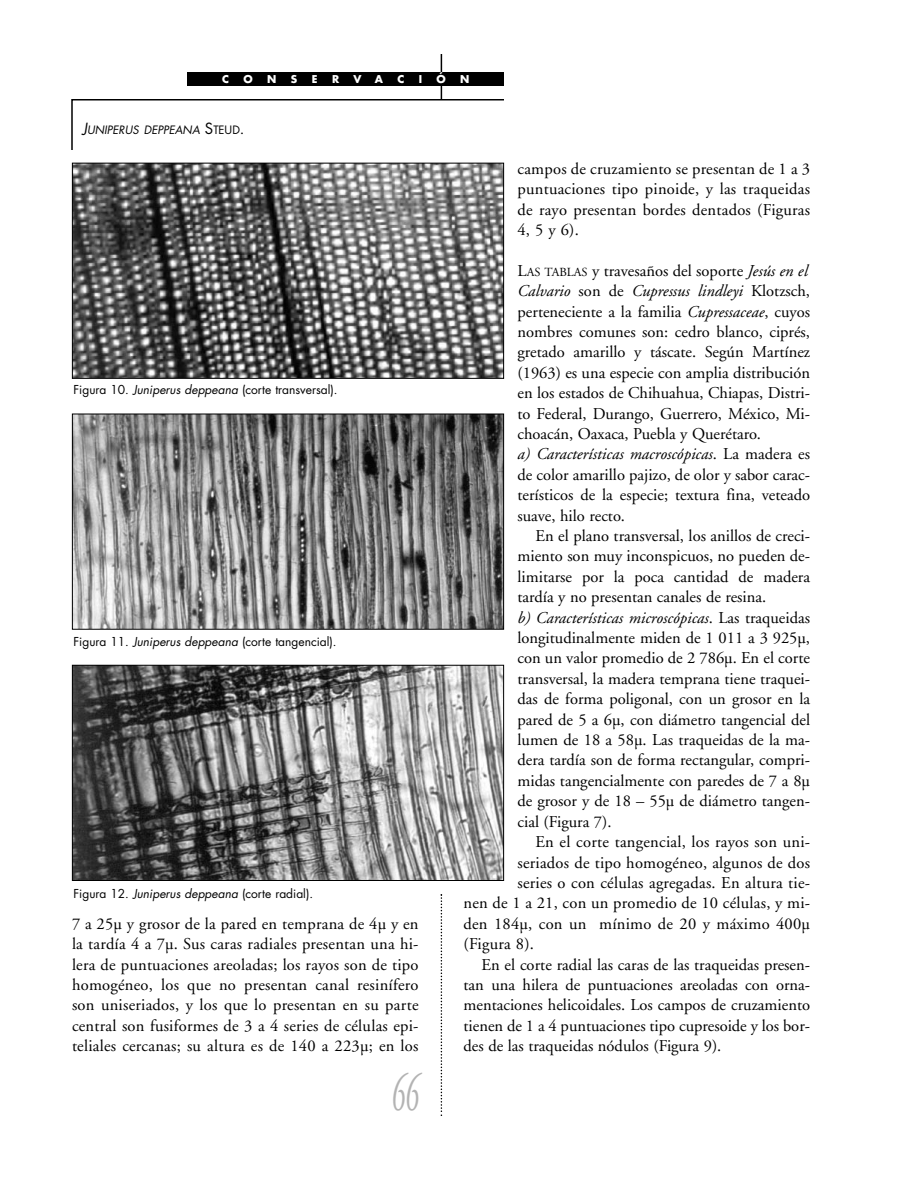
<style>
.page{position:relative;width:918px;height:1188px;background:#fff}
.page>*{position:absolute;margin:0;border:0;box-sizing:border-box;transform-origin:0 0}
.t1{font:italic 54px "Adobe Garamond";color:#b3b3b3;scale:.5 1}
.t2{font:16.5px/20.4px "Adobe Garamond";color:#000;text-align:justify}
.t3{font:12px "Futura";color:#000}
.t4{font:italic 11.25px "Futura";color:#000}
.t5{font:700 10.5px "Futura";color:#fff}
.s1{font-size:15px}
.s2{font-style:normal;font-size:15px}
.s3{font-style:normal}
.s4{font-style:italic}
.s5{font-size:12.3px}
</style>
<div class="page">
<hr style="left:441px;top:54px;width:1px;height:45px;background:#000">
<svg style="left:441px;top:894px;width:1px;height:222px"></svg>
<div style="left:188px;top:72px;width:316px;height:14px;background:#000"></div>
<img style="left:74px;top:165px;width:428px;height:212px">
<div style="left:72px;top:163px;width:432px;height:216px;border:1px solid #000"></div>
<img style="left:74px;top:416px;width:428px;height:212px">
<div style="left:72px;top:414px;width:432px;height:216px;border:1px solid #000"></div>
<img style="left:74px;top:667px;width:428px;height:212px">
<div style="left:72px;top:665px;width:432px;height:216px;border:1px solid #000"></div>
<hr style="left:72px;top:99px;width:432px;height:1px;background:#000">
<hr style="left:71px;top:99px;width:2px;height:51px;background:#000">
<p class="t5" style="left:222px;top:74px;width:8px">C</p>
<p class="t5" style="left:244px;top:74px;width:11px">O</p>
<p class="t5" style="left:267px;top:74px;width:11px">N</p>
<p class="t5" style="left:291px;top:74px;width:8px">S</p>
<p class="t5" style="left:312px;top:74px;width:7px">E</p>
<p class="t5" style="left:332px;top:74px;width:9px">R</p>
<p class="t5" style="left:353px;top:74px;width:9px">V</p>
<p class="t5" style="left:375px;top:74px;width:10px">A</p>
<p class="t5" style="left:397px;top:74px;width:8px">C</p>
<p class="t5" style="left:419px;top:74px;width:5px">I</p>
<p class="t5" style="left:437px;top:74px;width:11px">Ó</p>
<p class="t5" style="left:460px;top:74px;width:11px">N</p>
<p class="t4" style="left:82px;top:124px;width:164px"><span class="s1">J</span>UNIPERUS DEPPEANA <span class="s2">S</span><span class="s3">TEUD</span><span class="s2">.</span></p>
<p class="t3" style="left:74px;top:384px;width:266px">Figura 10. <span class="s4">Juniperus deppeana</span> (corte transversal).</p>
<p class="t3" style="left:74px;top:636px;width:265px">Figura 11. <span class="s4">Juniperus deppeana</span> (corte tangencial).</p>
<p class="t3" style="left:74px;top:888px;width:241px">Figura 12. <span class="s4">Juniperus deppeana</span> (corte radial).</p>
<p class="t2" style="left:72px;top:915px;width:348px">7 a 25µ y grosor de la pared en temprana de 4µ y en la tardía 4 a 7µ. Sus caras radiales presentan una hi&shy;lera de puntuaciones areoladas; los rayos son de tipo homogéneo, los que no presentan canal resinífero son uniseriados, y los que lo presentan en su parte central son fusiformes de 3 a 4 series de células epi&shy;teliales cercanas; su altura es de 140 a 223µ; en los</p>
<h1 class="t1" style="left:392px;top:1071px;width:55px">66</h1>
<p class="t2" style="left:518px;top:160px;width:294px">campos de cruzamiento se presentan de 1 a 3 puntuaciones tipo pinoide, y las traqueidas de rayo presentan bordes dentados (Figuras 4, 5 y 6).</p>
<p class="t2" style="left:518px;top:262px;width:294px;text-align:left">L<span class="s5">AS TABLAS</span> y travesaños del soporte <span class="s4">Jesús en el Calvario</span> son de <span class="s4">Cupressus lindleyi</span> Klotzsch, perteneciente a la familia <span class="s4">Cupressaceae</span>, cuyos nombres comunes son: cedro blanco, ciprés, gretado amarillo y táscate. Según Martínez (1963) es una especie con amplia distribución en los estados de Chihuahua, Chiapas, Distri&shy;to Federal, Durango, Guerrero, México, Mi&shy;choacán, Oaxaca, Puebla y Querétaro.<br><span class="s4">a) Características macroscópicas</span>. La madera es de color amarillo pajizo, de olor y sabor carac&shy;terísticos de la especie; textura fina, veteado suave, hilo recto.</p>
<p class="t2" style="left:518px;top:527px;width:294px;text-align:left;text-indent:18px">En el plano transversal, los anillos de creci&shy;miento son muy inconspicuos, no pueden de&shy;limitarse por la poca cantidad de madera tardía y no presentan canales de resina.<br><span class="s4">b) Características microscópicas</span>. Las traqueidas longitudinalmente miden de 1 011 a 3 925µ, con un valor promedio de 2 786µ. En el corte transversal, la madera temprana tiene traquei&shy;das de forma poligonal, con un grosor en la pared de 5 a 6µ, con diámetro tangencial del lumen de 18 a 58µ. Las traqueidas de la ma&shy;dera tardía son de forma rectangular, compri&shy;midas tangencialmente con paredes de 7 a 8µ de grosor y de 18 – 55µ de diámetro tangen&shy;cial (Figura 7).</p>
<p class="t2" style="left:536px;top:833px;width:276px">En el corte tangencial, los rayos son uni-</p>
<p class="t2" style="left:518px;top:854px;width:294px">seriados de tipo homogéneo, algunos de dos</p>
<p class="t2" style="left:518px;top:874px;width:294px">series o con células agregadas. En altura tie-</p>
<p class="t2" style="left:464px;top:894px;width:348px">nen de 1 a 21, con un promedio de 10 células, y mi-</p>
<p class="t2" style="left:464px;top:915px;width:348px">den 184µ, con un mínimo de 20 y máximo 400µ</p>
<p class="t2" style="left:464px;top:935px;width:72px">(Figura 8).</p>
<p class="t2" style="left:482px;top:956px;width:330px">En el corte radial las caras de las traqueidas presen-</p>
<p class="t2" style="left:464px;top:976px;width:348px">tan una hilera de puntuaciones areoladas con orna-</p>
<p class="t2" style="left:464px;top:996px;width:348px">mentaciones helicoidales. Los campos de cruzamiento</p>
<p class="t2" style="left:464px;top:1017px;width:348px">tienen de 1 a 4 puntuaciones tipo cupresoide y los bor-</p>
<p class="t2" style="left:464px;top:1037px;width:259px">des de las traqueidas nódulos (Figura 9).</p>
</div>
